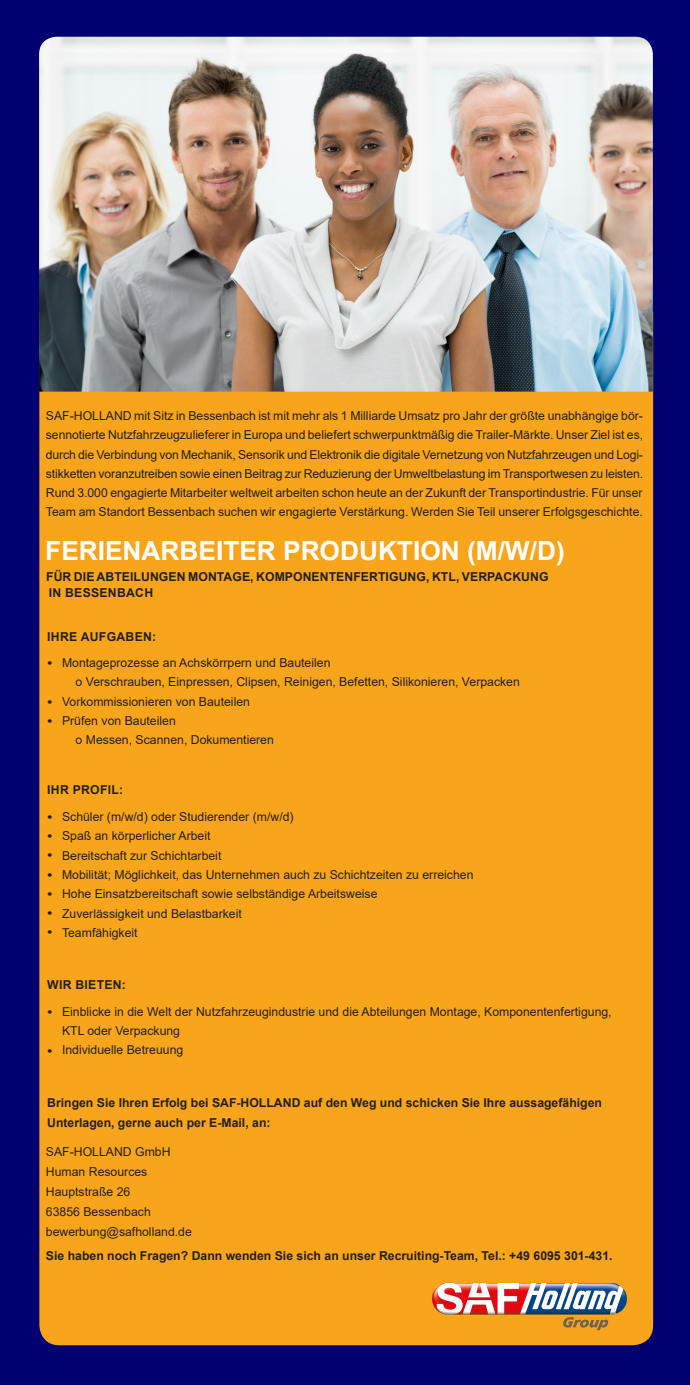
<style>
.page{position:relative;width:690px;height:1385px;background:#fff}
.page>*{position:absolute;margin:0;border:0;box-sizing:border-box;transform-origin:0 0}
.t1{font:700 26.25px "Arial";color:#fff}
.t2{font:14px "Arial";color:#231f20;scale:1.1 1}
.t3{font:12.25px/19.2px "Arial";color:#231f20;text-align:justify}
.t4{font:700 12.25px/15.8px "Arial";color:#231f20}
.t5{font:700 12.25px "Arial";letter-spacing:.02em;color:#231f20}
</style>
<div class="page">
<div style="left:1px;top:0;width:689px;height:1384px;background:#000070"></div>
<div style="left:39px;top:312px;width:614px;height:1032px;background:#f9a51b"></div>
<img style="left:39px;top:37px;width:613px;height:354px">
<img style="left:432px;top:1281px;width:195px;height:48px">
<p class="t3" style="left:46px;top:406px;width:598px">SAF-HOLLAND mit Sitz in Bessenbach ist mit mehr als 1 Milliarde Umsatz pro Jahr der größte unabhängige bör&shy;sennotierte Nutzfahrzeugzulieferer in Europa und beliefert schwerpunktmäßig die Trailer-Märkte. Unser Ziel ist es, durch die Verbindung von Mechanik, Sensorik und Elektronik die digitale Vernetzung von Nutzfahrzeugen und Logi&shy;stikketten voranzutreiben sowie einen Beitrag zur Reduzierung der Umweltbelastung im Transportwesen zu leisten.<br>Rund 3.000 engagierte Mitarbeiter weltweit arbeiten schon heute an der Zukunft der Transportindustrie. Für unser Team am Standort Bessenbach suchen wir engagierte Verstärkung. Werden Sie Teil unserer Erfolgsgeschichte.</p>
<p class="t1" style="left:45px;top:532px;width:521px">FERIENARBEITER PRODUKTION (M/W/D)</p>
<p class="t4" style="left:46px;top:569px;width:504px">FÜR DIE ABTEILUNGEN MONTAGE, KOMPONENTENFERTIGUNG, KTL, VERPACKUNG<br>IN BESSENBACH</p>
<p class="t5" style="left:47px;top:628px;width:110px">IHRE AUFGABEN:</p>
<p class="t2" style="left:47px;top:653px;width:6px">•</p>
<p class="t2" style="left:47px;top:692px;width:6px">•</p>
<p class="t2" style="left:47px;top:711px;width:6px">•</p>
<p class="t3" style="left:62px;top:653px;width:270px">Montageprozesse an Achskörrpern und Bauteilen</p>
<p class="t3" style="left:76px;top:672px;width:445px">o Verschrauben, Einpressen, Clipsen, Reinigen, Befetten, Silikonieren, Verpacken</p>
<p class="t3" style="left:62px;top:691px;width:189px">Vorkommissionieren von Bauteilen</p>
<p class="t3" style="left:62px;top:710px;width:115px">Prüfen von Bauteilen</p>
<p class="t3" style="left:76px;top:730px;width:200px">o Messen, Scannen, Dokumentieren</p>
<p class="t5" style="left:47px;top:780px;width:77px">IHR PROFIL:</p>
<p class="t2" style="left:47px;top:807px;width:6px">•</p>
<p class="t2" style="left:47px;top:826px;width:6px">•</p>
<p class="t2" style="left:47px;top:845px;width:6px">•</p>
<p class="t2" style="left:47px;top:864px;width:6px">•</p>
<p class="t2" style="left:47px;top:884px;width:6px">•</p>
<p class="t2" style="left:47px;top:903px;width:6px">•</p>
<p class="t2" style="left:47px;top:922px;width:6px">•</p>
<p class="t3" style="left:62px;top:807px;width:233px">Schüler (m/w/d) oder Studierender (m/w/d)</p>
<p class="t3" style="left:62px;top:826px;width:150px">Spaß an körperlicher Arbeit</p>
<p class="t3" style="left:62px;top:845px;width:161px">Bereitschaft zur Schichtarbeit</p>
<p class="t3" style="left:62px;top:864px;width:413px">Mobilität; Möglichkeit, das Unternehmen auch zu Schichtzeiten zu erreichen</p>
<p class="t3" style="left:62px;top:884px;width:317px">Hohe Einsatzbereitschaft sowie selbständige Arbeitsweise</p>
<p class="t3" style="left:62px;top:903px;width:181px">Zuverlässigkeit und Belastbarkeit</p>
<p class="t3" style="left:62px;top:922px;width:77px">Teamfähigkeit</p>
<p class="t5" style="left:47px;top:975px;width:80px">WIR BIETEN:</p>
<p class="t3" style="left:62px;top:1001px;width:551px">Einblicke in die Welt der Nutzfahrzeugindustrie und die Abteilungen Montage, Komponentenfertigung,</p>
<p class="t3" style="left:62px;top:1020px;width:120px">KTL oder Verpackung</p>
<p class="t3" style="left:62px;top:1039px;width:123px">Individuelle Betreuung</p>
<p class="t2" style="left:47px;top:1002px;width:6px">•</p>
<p class="t2" style="left:47px;top:1040px;width:6px">•</p>
<p class="t4" style="left:47px;top:1094px;width:556px">Bringen Sie Ihren Erfolg bei SAF-HOLLAND auf den Weg und schicken Sie Ihre aussagefähigen</p>
<p class="t4" style="left:47px;top:1114px;width:225px">Unterlagen, gerne auch per E-Mail, an:</p>
<p class="t3" style="left:46px;top:1141px;width:126px">SAF-HOLLAND GmbH</p>
<p class="t3" style="left:46px;top:1161px;width:103px">Human Resources</p>
<p class="t3" style="left:46px;top:1181px;width:86px">Hauptstraße 26</p>
<p class="t3" style="left:46px;top:1201px;width:106px">63856 Bessenbach</p>
<p class="t3" style="left:46px;top:1221px;width:147px">bewerbung@safholland.de</p>
<p class="t4" style="left:46px;top:1247px;width:568px">Sie haben noch Fragen? Dann wenden Sie sich an unser Recruiting-Team, Tel.: +49 6095 301-431.</p>
</div>
